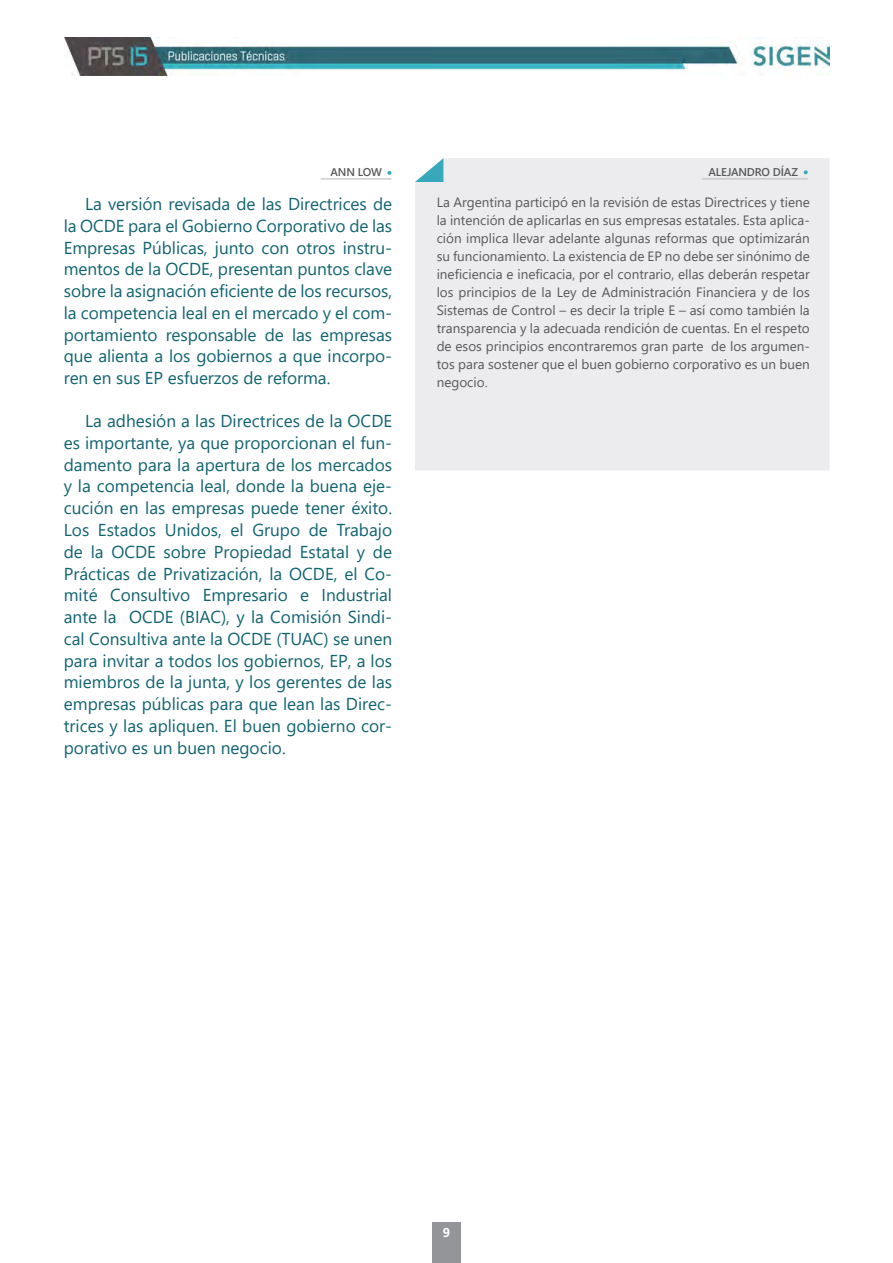
<style>
.page{position:relative;width:893px;height:1263px;background:#fff}
.page>*{position:absolute;margin:0;border:0;box-sizing:border-box;transform-origin:0 0}
.justificado{font:17.25px/21.8px "Segoe UI";color:#126470;text-align:justify}
.t1{font:13.5px/18px "Segoe UI";color:#57585a;text-align:justify}
.t2{font:700 12.75px "Segoe UI";color:#fff}
.t3{font:600 11.25px "Segoe UI";letter-spacing:-.015em;color:#57585a}
</style>
<div class="page">
<div style="left:432px;top:1222px;width:29px;height:41px;background:#939598"></div>
<img style="left:64px;top:38px;width:765px;height:37px">
<div style="left:415px;top:158px;width:414px;height:312px;background:#ececee"></div>
<svg style="left:415px;top:158px;width:28px;height:24px"></svg>
<hr style="left:702px;top:178px;width:106px;height:1px;background:#bcbdc0">
<svg style="left:804px;top:170px;width:4px;height:4px"></svg>
<hr style="left:321px;top:178px;width:70px;height:1px;background:#bcbdc0">
<svg style="left:387px;top:171px;width:4px;height:4px"></svg>
<p class="t3" style="left:331px;top:163px;width:53px">ANN LOW</p>
<p class="t3" style="left:708px;top:163px;width:91px">ALEJANDRO DÍAZ</p>
<p class="justificado" style="left:64px;top:193px;width:330px;text-indent:21px">La versión revisada de las Directrices de la OCDE para el Gobierno Corporativo de las Empresas Públicas, junto con otros instru&shy;mentos de la OCDE, presentan puntos clave sobre la asignación eficiente de los recursos, la competencia leal en el mercado y el com&shy;portamiento responsable de las empresas que alienta a los gobiernos a que incorpo&shy;ren en sus EP esfuerzos de reforma.</p>
<p class="justificado" style="left:64px;top:410px;width:330px;text-indent:21px">La adhesión a las Directrices de la OCDE es importante, ya que proporcionan el fun&shy;damento para la apertura de los mercados y la competencia leal, donde la buena eje&shy;cución en las empresas puede tener éxito.<br>Los Estados Unidos, el Grupo de Trabajo de la OCDE sobre Propiedad Estatal y de Prácticas de Privatización, la OCDE, el Co&shy;mité Consultivo Empresario e Industrial ante la OCDE (BIAC), y la Comisión Sindi&shy;cal Consultiva ante la OCDE (TUAC) se unen para invitar a todos los gobiernos, EP, a los miembros de la junta, y los gerentes de las empresas públicas para que lean las Direc&shy;trices y las apliquen. El buen gobierno cor&shy;porativo es un buen negocio.</p>
<p class="t1" style="left:437px;top:193px;width:375px">La Argentina participó en la revisión de estas Directrices y tiene la intención de aplicarlas en sus empresas estatales. Esta aplica&shy;ción implica llevar adelante algunas reformas que optimizarán su funcionamiento. La existencia de EP no debe ser sinónimo de ineficiencia e ineficacia, por el contrario, ellas deberán respetar los principios de la Ley de Administración Financiera y de los Sistemas de Control – es decir la triple E – así como también la transparencia y la adecuada rendición de cuentas. En el respeto de esos principios encontraremos gran parte de los argumen&shy;tos para sostener que el buen gobierno corporativo es un buen negocio.</p>
<p class="t2" style="left:443px;top:1222px;width:9px">9</p>
</div>
